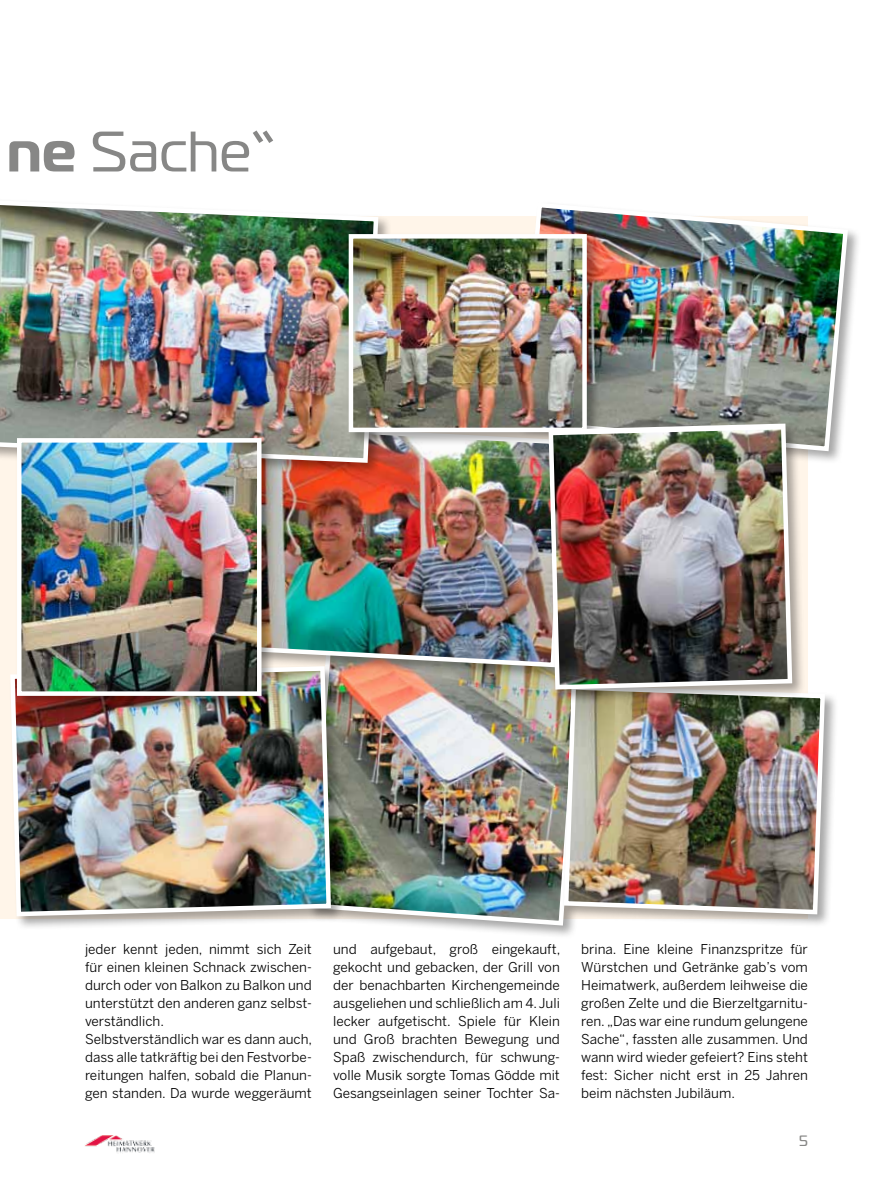
<style>
.page{position:relative;width:893px;height:1191px;background:#fff}
.page>*{position:absolute;margin:0;border:0;box-sizing:border-box;transform-origin:0 0}
.t1{font:57px "Magistral";color:#878786}
.t2{font:15px "Magistral";color:#878786}
.t3{font:13.5px/18px "Benton Sans";color:#000;text-align:justify}
.s1{font-weight:700}
</style>
<div class="page">
<img style="left:85px;top:1135px;width:70px;height:18px">
<div style="left:307px;top:603px;width:291px;height:336px;background:#000;opacity:.35"></div>
<img style="left:345px;top:681px;width:217px;height:247px">
<div style="left:562px;top:683px;width:277px;height:245px;background:#000;opacity:.35"></div>
<img style="left:561px;top:683px;width:266px;height:233px">
<div style="left:0;top:204px;width:5px;height:274px;background:#fff5e9"></div>
<div style="left:239px;top:422px;width:341px;height:259px;background:#000;opacity:.35"></div>
<img style="left:276px;top:446px;width:270px;height:223px">
<div style="left:9px;top:664px;width:336px;height:266px;background:#000;opacity:.35"></div>
<img style="left:8px;top:664px;width:325px;height:254px">
<div style="left:517px;top:201px;width:345px;height:264px;background:#000;opacity:.35"></div>
<img style="left:516px;top:201px;width:334px;height:253px">
<img style="left:0;top:204px;width:381px;height:261px">
<hr style="left:0;top:686px;width:1px;height:247px;background:#fff5e9">
<div style="left:15px;top:436px;width:261px;height:274px;background:#000;opacity:.35"></div>
<img style="left:22px;top:443px;width:234px;height:248px">
<div style="left:17px;top:438px;width:244px;height:258px;border:4px solid #fff"></div>
<div style="left:346px;top:232px;width:255px;height:214px;background:#000;opacity:.35"></div>
<img style="left:354px;top:239px;width:228px;height:188px">
<div style="left:349px;top:234px;width:238px;height:198px;border:4px solid #fff"></div>
<div style="left:547px;top:422px;width:259px;height:281px;background:#000;opacity:.35"></div>
<img style="left:546px;top:421px;width:248px;height:271px">
<h1 class="t1" style="left:7px;top:117px;width:270px"><span class="s1">ne</span> Sache“</h1>
<p class="t3" style="left:85px;top:940px;width:229px;text-align:left">jeder kennt jeden, nimmt sich Zeit für einen kleinen Schnack zwischen&shy;durch oder von Balkon zu Balkon und unterstützt den anderen ganz selbst&shy;verständlich.<br>Selbstverständlich war es dann auch, dass alle tatkräftig bei den Festvorbe&shy;reitungen halfen, sobald die Planun&shy;gen standen. Da wurde weggeräumt</p>
<p class="t3" style="left:333px;top:940px;width:229px">und aufgebaut, groß eingekauft, gekocht und gebacken, der Grill von der benachbarten Kirchengemeinde ausgeliehen und schließlich am 4. Juli lecker aufgetischt. Spiele für Klein und Groß brachten Bewegung und Spaß zwischendurch, für schwung&shy;volle Musik sorgte Tomas Gödde mit Gesangseinlagen seiner Tochter Sa-</p>
<p class="t3" style="left:581px;top:940px;width:228px">brina. Eine kleine Finanzspritze für Würstchen und Getränke gab’s vom Heimatwerk, außerdem leihweise die großen Zelte und die Bierzeltgarnitu&shy;ren. „Das war eine rundum gelungene Sache“, fassten alle zusammen. Und wann wird wieder gefeiert? Eins steht fest: Sicher nicht erst in 25 Jahren beim nächsten Jubiläum.</p>
<p class="t2" style="left:799px;top:1132px;width:10px">5</p>
</div>
